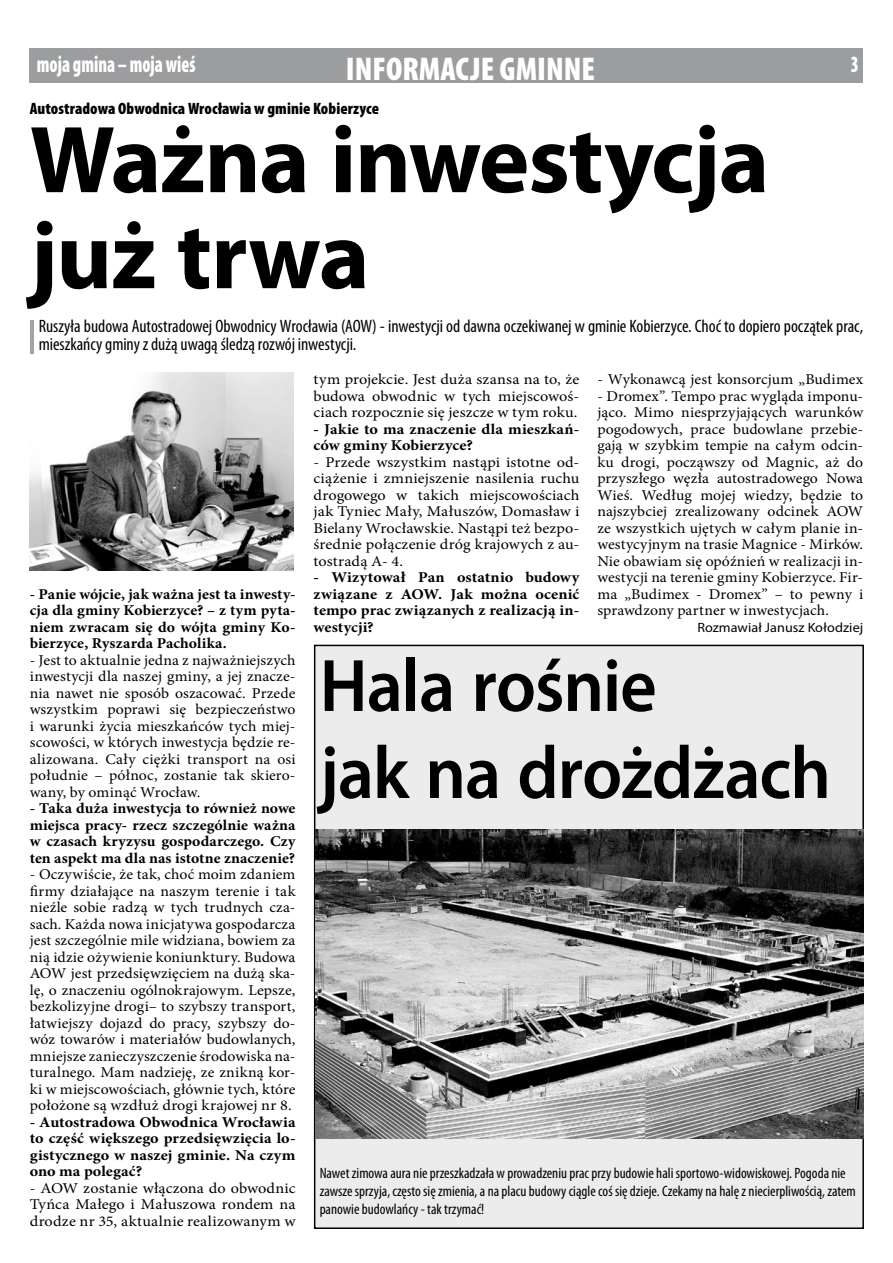
<style>
.page{position:relative;width:893px;height:1263px;background:#fff}
.page>*{position:absolute;margin:0;border:0;box-sizing:border-box;transform-origin:0 0}
.t1{font:700 96px/96px "Myriad Pro";letter-spacing:-.015em;color:#000}
.t2{font:600 75px/87px "Myriad Pro";letter-spacing:-.015em;color:#000;scale:.95 1}
.t3{font:900 condensed 33px "Myriad Pro";color:#fff}
.t4{font:900 condensed 23.4px "Myriad Pro";color:#fff;scale:.77 1}
.t5{font:condensed 18px/18px "Myriad Pro";letter-spacing:-.005em;color:#000}
.t6{font:900 condensed 16.5px "Myriad Pro";letter-spacing:.005em;color:#000}
.t7{font:15px/16.5px "Minion Pro";letter-spacing:.005em;color:#000;text-align:justify;scale:1.05 1}
.t8{font:15px/16.5px "Minion Pro";letter-spacing:.005em;color:#000;text-align:justify;scale:1.08 1}
.t9{font:700 15px/16.5px "Minion Pro";letter-spacing:.005em;color:#000;text-align:justify;scale:1.05 1}
.t10{font:700 15px/16.5px "Minion Pro";letter-spacing:.005em;color:#000;text-align:justify;scale:1.08 1}
.t11{font:condensed 15px/18px "Myriad Pro";color:#000}
.t12{font:13.5px "Myriad Pro";letter-spacing:.005em;color:#000;scale:1.05 1}
</style>
<div class="page">
<hr style="left:30px;top:320px;width:3px;height:33px;background:#a1a2a4">
<div style="left:315px;top:645px;width:548px;height:583px;background:#ececed"></div>
<img style="left:316px;top:829px;width:547px;height:309px">
<img style="left:30px;top:373px;width:263px;height:197px">
<div style="left:30px;top:49px;width:833px;height:34px;background:#9c9d9f"></div>
<h3 class="t4" style="left:37px;top:50px;width:208px">moja gmina – moja wieś</h3>
<h3 class="t3" style="left:346px;top:48px;width:251px">INFORMACJE GMINNE</h3>
<p class="t6" style="left:30px;top:98px;width:351px">Autostradowa Obwodnica Wrocławia w gminie Kobierzyce</p>
<h1 class="t1" style="left:30px;top:109px;width:741px">Ważna inwestycja już trwa</h1>
<p class="t5" style="left:39px;top:317px;width:826px">Ruszyła budowa Autostradowej Obwodnicy Wrocławia (AOW) - inwestycji od dawna oczekiwanej w gminie Kobierzyce. Choć to dopiero początek prac, mieszkańcy gminy z dużą uwagą śledzą rozwój inwestycji.</p>
<p class="t9" style="left:30px;top:585px;width:255px">- Panie wójcie, jak ważna jest ta inwesty&shy;cja dla gminy Kobierzyce? – z tym pyta&shy;niem zwracam się do wójta gminy Ko&shy;bierzyce, Ryszarda Pacholika.</p>
<p class="t7" style="left:30px;top:652px;width:255px">- Jest to aktualnie jedna z najważniejszych inwestycji dla naszej gminy, a jej znacze&shy;nia nawet nie sposób oszacować. Przede wszystkim poprawi się bezpieczeństwo i warunki życia mieszkańców tych miej&shy;scowości, w których inwestycja będzie re&shy;alizowana. Cały ciężki transport na osi południe – północ, zostanie tak skiero&shy;wany, by ominąć Wrocław.</p>
<p class="t9" style="left:30px;top:800px;width:255px">- Taka duża inwestycja to również nowe miejsca pracy- rzecz szczególnie ważna w czasach kryzysu gospodarczego. Czy ten aspekt ma dla nas istotne znaczenie?</p>
<p class="t7" style="left:30px;top:866px;width:255px">- Oczywiście, że tak, choć moim zdaniem firmy działające na naszym terenie i tak nieźle sobie radzą w tych trudnych cza&shy;sach. Każda nowa inicjatywa gospodarcza jest szczególnie mile widziana, bowiem za nią idzie ożywienie koniunktury. Budowa AOW jest przedsięwzięciem na dużą ska&shy;lę, o znaczeniu ogólnokrajowym. Lepsze, bezkolizyjne drogi– to szybszy transport, łatwiejszy dojazd do pracy, szybszy do&shy;wóz towarów i materiałów budowlanych, mniejsze zanieczyszczenie środowiska na&shy;turalnego. Mam nadzieję, ze znikną kor&shy;ki w miejscowościach, głównie tych, które położone są wzdłuż drogi krajowej nr 8.</p>
<p class="t10" style="left:30px;top:1113px;width:248px">- Autostradowa Obwodnica Wrocławia to część większego przedsięwzięcia lo&shy;gistycznego w naszej gminie. Na czym ono ma polegać?</p>
<p class="t8" style="left:30px;top:1180px;width:248px">- AOW zostanie włączona do obwodnic Tyńca Małego i Małuszowa rondem na drodze nr 35, aktualnie realizowanym w</p>
<p class="t8" style="left:314px;top:371px;width:248px">tym projekcie. Jest duża szansa na to, że budowa obwodnic w tych miejscowoś&shy;ciach rozpocznie się jeszcze w tym roku.</p>
<p class="t10" style="left:314px;top:420px;width:248px">- Jakie to ma znaczenie dla mieszkań&shy;ców gminy Kobierzyce?</p>
<p class="t8" style="left:314px;top:454px;width:248px">- Przede wszystkim nastąpi istotne od&shy;ciążenie i zmniejszenie nasilenia ruchu drogowego w takich miejscowościach jak Tyniec Mały, Małuszów, Domasław i Bielany Wrocławskie. Nastąpi też bezpo&shy;średnie połączenie dróg krajowych z au&shy;tostradą A- 4.</p>
<p class="t10" style="left:314px;top:569px;width:248px">- Wizytował Pan ostatnio budowy związane z AOW. Jak można ocenić tempo prac związanych z realizacją in&shy;westycji?</p>
<p class="t7" style="left:597px;top:371px;width:255px">- Wykonawcą jest konsorcjum „Budimex</p>
<p class="t7" style="left:597px;top:388px;width:255px">- Dromex”. Tempo prac wygląda imponu&shy;jąco. Mimo niesprzyjających warunków pogodowych, prace budowlane przebie&shy;gają w szybkim tempie na całym odcin&shy;ku drogi, począwszy od Magnic, aż do przyszłego węzła autostradowego Nowa Wieś. Według mojej wiedzy, będzie to najszybciej zrealizowany odcinek AOW ze wszystkich ujętych w całym planie in&shy;westycyjnym na trasie Magnice - Mirków.<br>Nie obawiam się opóźnień w realizacji in&shy;westycji na terenie gminy Kobierzyce. Fir&shy;ma „Budimex - Dromex” – to pewny i sprawdzony partner w inwestycjach.</p>
<p class="t12" style="left:697px;top:619px;width:159px">Rozmawiał Janusz Kołodziej</p>
<h2 class="t2" style="left:320px;top:640px;width:540px">Hala rośnie<br>jak na drożdżach</h2>
<p class="t11" style="left:320px;top:1163px;width:538px">Nawet zimowa aura nie przeszkadzała w prowadzeniu prac przy budowie hali sportowo-widowiskowej. Pogoda nie zawsze sprzyja, często się zmienia, a na placu budowy ciągle coś się dzieje. Czekamy na halę z niecierpliwością, zatem panowie budowlańcy - tak trzymać!</p>
</div>
